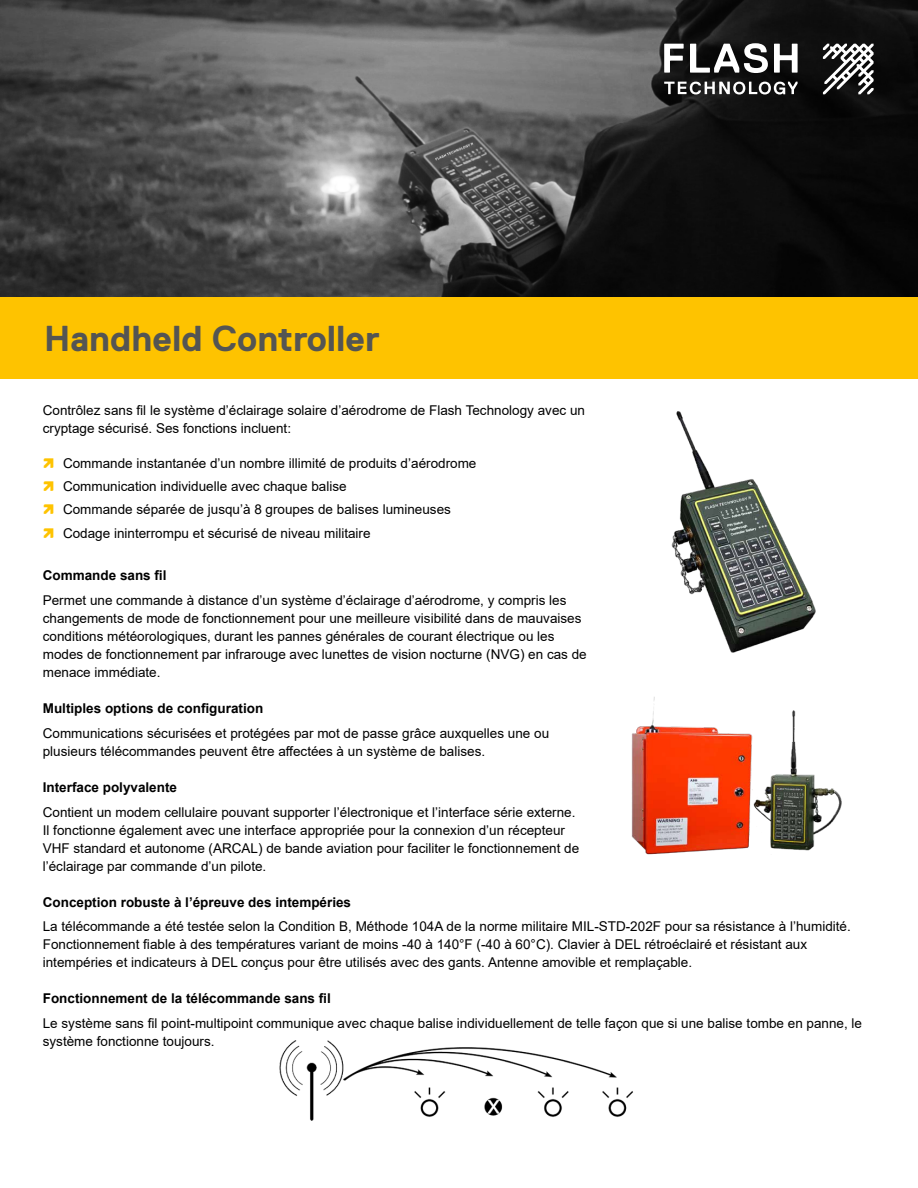
<style>
.page{position:relative;width:918px;height:1188px;background:#fff}
.page>*{position:absolute;margin:0;border:0;box-sizing:border-box;transform-origin:0 0}
.t1{font:700 36px "Replica Std";color:#545553}
.t2{font:13.5px/18px "Arial";color:#000001}
.t3{font:700 13.5px "Arial";color:#000001}
.s1{font-family:"SPX";color:#fec300}
</style>
<div class="page">
<div style="left:0;top:0;width:918px;height:378px;background:#fec300"></div>
<img style="left:671px;top:411px;width:145px;height:242px">
<img style="left:0;top:0;width:918px;height:296px">
<img style="left:279px;top:1040px;width:354px;height:81px">
<img style="left:631px;top:697px;width:211px;height:158px">
<svg style="left:823px;top:44px;width:51px;height:50px;background:#757575"></svg>
<svg style="left:664px;top:44px;width:20px;height:29px"></svg>
<svg style="left:690px;top:43px;width:78px;height:30px;background:#747474"></svg>
<svg style="left:774px;top:44px;width:24px;height:29px"></svg>
<svg style="left:664px;top:82px;width:134px;height:12px;background:#707070"></svg>
<h1 class="t1" style="left:44px;top:319px;width:337px">Handheld Controller</h1>
<p class="t2" style="left:43px;top:402px;width:544px">Contrôlez sans fil le système d’éclairage solaire d’aérodrome de Flash Technology avec un cryptage sécurisé. Ses fonctions incluent:</p>
<p class="t2" style="left:43px;top:451px;width:435px;line-height:23.2px"><span class="s1">ì</span> Commande instantanée d’un nombre illimité de produits d’aérodrome <span class="s1">ì</span> Communication individuelle avec chaque balise<br><span class="s1">ì</span> Commande séparée de jusqu’à 8 groupes de balises lumineuses<br><span class="s1">ì</span> Codage ininterrompu et sécurisé de niveau militaire</p>
<p class="t3" style="left:43px;top:566px;width:125px">Commande sans fil</p>
<p class="t2" style="left:43px;top:591px;width:546px">Permet une commande à distance d’un système d’éclairage d’aérodrome, y compris les changements de mode de fonctionnement pour une meilleure visibilité dans de mauvaises conditions météorologiques, durant les pannes générales de courant électrique ou les modes de fonctionnement par infrarouge avec lunettes de vision nocturne (NVG) en cas de menace immédiate.</p>
<p class="t3" style="left:43px;top:699px;width:222px">Multiples options de configuration</p>
<p class="t2" style="left:43px;top:724px;width:508px">Communications sécurisées et protégées par mot de passe grâce auxquelles une ou plusieurs télécommandes peuvent être affectées à un système de balises.</p>
<p class="t3" style="left:43px;top:778px;width:136px">Interface polyvalente</p>
<p class="t2" style="left:43px;top:803px;width:538px">Contient un modem cellulaire pouvant supporter l’électronique et l’interface série externe.<br>Il fonctionne également avec une interface appropriée pour la connexion d’un récepteur VHF standard et autonome (ARCAL) de bande aviation pour faciliter le fonctionnement de l’éclairage par commande d’un pilote.</p>
<p class="t3" style="left:43px;top:892px;width:310px">Conception robuste à l’épreuve des intempéries</p>
<p class="t2" style="left:43px;top:918px;width:810px">La télécommande a été testée selon la Condition B, Méthode 104A de la norme militaire MIL-STD-202F pour sa résistance à l’humidité.<br>Fonctionnement fiable à des températures variant de moins -40 à 140°F (-40 à 60°C). Clavier à DEL rétroéclairé et résistant aux intempéries et indicateurs à DEL conçus pour être utilisés avec des gants. Antenne amovible et remplaçable.</p>
<p class="t3" style="left:43px;top:989px;width:290px">Fonctionnement de la télécommande sans fil</p>
<p class="t2" style="left:43px;top:1014px;width:821px">Le système sans fil point-multipoint communique avec chaque balise individuellement de telle façon que si une balise tombe en panne, le système fonctionne toujours.</p>
</div>
